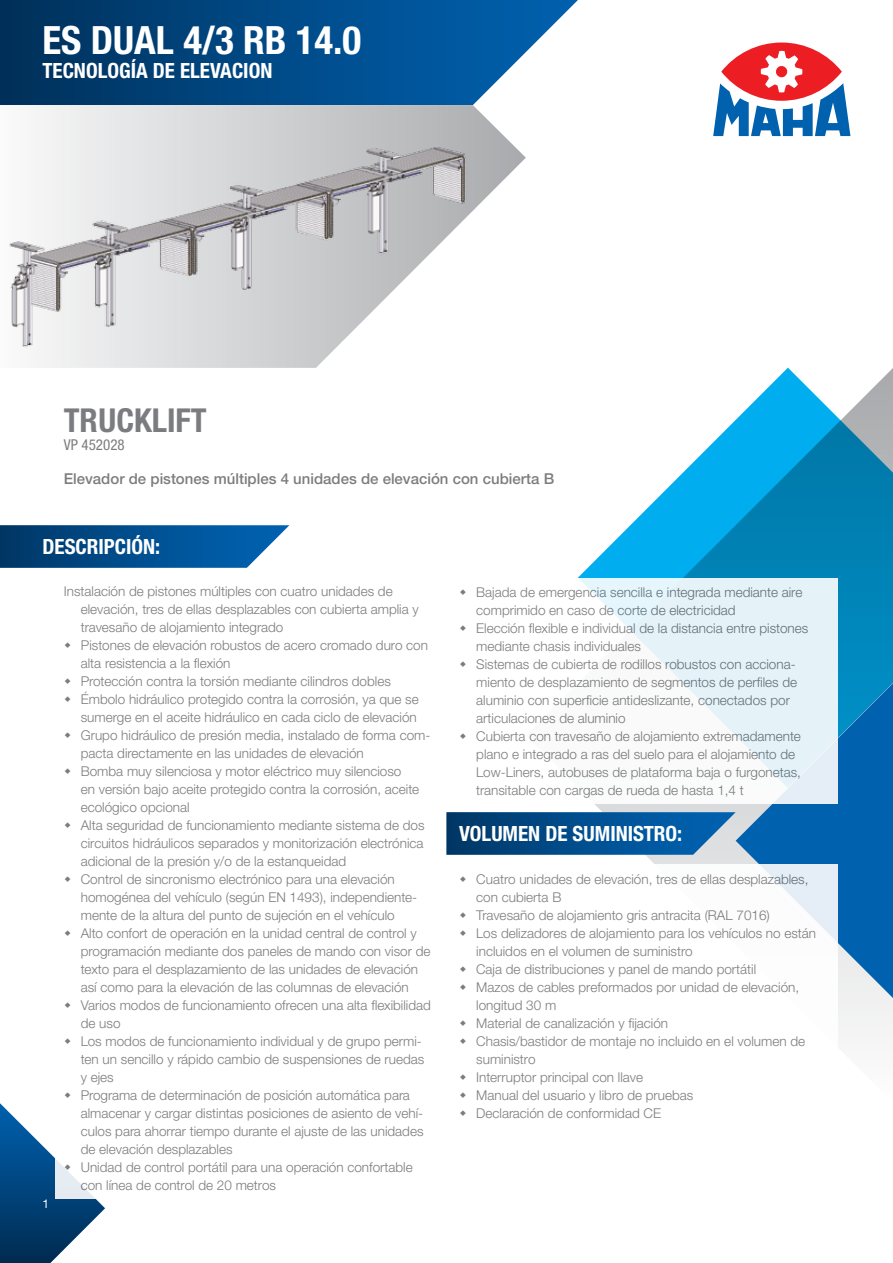
<style>
.page{position:relative;width:893px;height:1263px;background:#fff}
.page>*{position:absolute;margin:0;border:0;box-sizing:border-box;transform-origin:0 0}
.t1{font:700 condensed 39px "Helvetica Neue LTW1 G";color:#fff}
.t2{font:700 condensed 33px "Helvetica Neue LTW1 G";color:#6d6e71}
.t3{font:700 condensed 21px "Helvetica Neue LTW1 G";color:#fff}
.t4{font:500 15px "Helvetica Neue LTW1 G";color:#6d6e71}
.t5{font:condensed 15px "Helvetica Neue LTW1 G";color:#6d6e71}
.t6{font:300 13.5px/18px "Helvetica Neue LTW1 G";color:#6d6e71}
.t7{font:12px "Helvetica Neue LTW1 G";color:#fff}
</style>
<div class="page">
<svg style="left:578px;top:368px;width:315px;height:669px"></svg>
<svg style="left:736px;top:683px;width:157px;height:315px;background:#1a73b7"></svg>
<svg style="left:0;top:0;width:578px;height:105px;background:#17588e"></svg>
<svg style="left:0;top:525px;width:289px;height:43px;background:#135b95"></svg>
<svg style="left:446px;top:812px;width:290px;height:43px;background:#125993"></svg>
<svg style="left:721px;top:43px;width:121px;height:58px"></svg>
<svg style="left:713px;top:51px;width:137px;height:85px"></svg>
<svg style="left:473px;top:105px;width:53px;height:106px"></svg>
<img style="left:9px;top:105px;width:464px;height:263px">
<div style="left:451px;top:865px;width:387px;height:261px;background:#fff"></div>
<svg style="left:578px;top:578px;width:260px;height:225px;fill:#e5f3f9"></svg>
<svg style="left:0;top:1103px;width:105px;height:160px"></svg>
<h1 class="t1" style="left:43px;top:17px;width:320px">ES DUAL 4/3 RB 14.0</h1>
<h3 class="t3" style="left:43px;top:58px;width:231px">TECNOLOGÍA DE ELEVACION</h3>
<h2 class="t2" style="left:64px;top:401px;width:144px">TRUCKLIFT</h2>
<p class="t5" style="left:64px;top:436px;width:62px">VP 452028</p>
<p class="t4" style="left:64px;top:470px;width:492px">Elevador de pistones múltiples 4 unidades de elevación con cubierta B</p>
<h3 class="t3" style="left:43px;top:534px;width:119px">DESCRIPCIÓN:</h3>
<p class="t7" style="left:43px;top:1196px;width:8px">1</p>
<p class="t6" style="left:81px;top:582px;width:352px;text-indent:-17px">Instalación de pistones múltiples con cuatro unidades de elevación, tres de ellas desplazables con cubierta amplia y travesaño de alojamiento integrado<br>Pistones de elevación robustos de acero cromado duro con alta resistencia a la flexión<br>Protección contra la torsión mediante cilindros dobles Émbolo hidráulico protegido contra la corrosión, ya que se sumerge en el aceite hidráulico en cada ciclo de elevación Grupo hidráulico de presión media, instalado de forma com&shy;pacta directamente en las unidades de elevación<br>Bomba muy silenciosa y motor eléctrico muy silencioso<br>en versión bajo aceite protegido contra la corrosión, aceite ecológico opcional<br>Alta seguridad de funcionamiento mediante sistema de dos circuitos hidráulicos separados y monitorización electrónica adicional de la presión y/o de la estanqueidad<br>Control de sincronismo electrónico para una elevación homogénea del vehículo (según EN 1493), independiente&shy;mente de la altura del punto de sujeción en el vehículo<br>Alto confort de operación en la unidad central de control y programación mediante dos paneles de mando con visor de texto para el desplazamiento de las unidades de elevación así como para la elevación de las columnas de elevación Varios modos de funcionamiento ofrecen una alta flexibilidad de uso<br>Los modos de funcionamiento individual y de grupo permi&shy;ten un sencillo y rápido cambio de suspensiones de ruedas y ejes<br>Programa de determinación de posición automática para almacenar y cargar distintas posiciones de asiento de vehí&shy;culos para ahorrar tiempo durante el ajuste de las unidades de elevación desplazables<br>Unidad de control portátil para una operación confortable con línea de control de 20 metros</p>
<p class="t6" style="left:476px;top:583px;width:334px">Bajada de emergencia sencilla e integrada mediante aire comprimido en caso de corte de electricidad<br>Elección flexible e individual de la distancia entre pistones mediante chasis individuales<br>Sistemas de cubierta de rodillos robustos con acciona&shy;miento de desplazamiento de segmentos de perfiles de aluminio con superficie antideslizante, conectados por articulaciones de aluminio<br>Cubierta con travesaño de alojamiento extremadamente plano e integrado a ras del suelo para el alojamiento de Low-Liners, autobuses de plataforma baja o furgonetas, transitable con cargas de rueda de hasta 1,4 t</p>
<h3 class="t3" style="left:459px;top:821px;width:224px">VOLUMEN DE SUMINISTRO:</h3>
<p class="t6" style="left:476px;top:870px;width:341px">Cuatro unidades de elevación, tres de ellas desplazables, con cubierta B<br>Travesaño de alojamiento gris antracita (RAL 7016)<br>Los delizadores de alojamiento para los vehículos no están incluidos en el volumen de suministro<br>Caja de distribuciones y panel de mando portátil<br>Mazos de cables preformados por unidad de elevación, longitud 30 m<br>Material de canalización y fijación<br>Chasis/bastidor de montaje no incluido en el volumen de suministro<br>Interruptor principal con llave<br>Manual del usuario y libro de pruebas<br>Declaración de conformidad CE</p>
</div>
